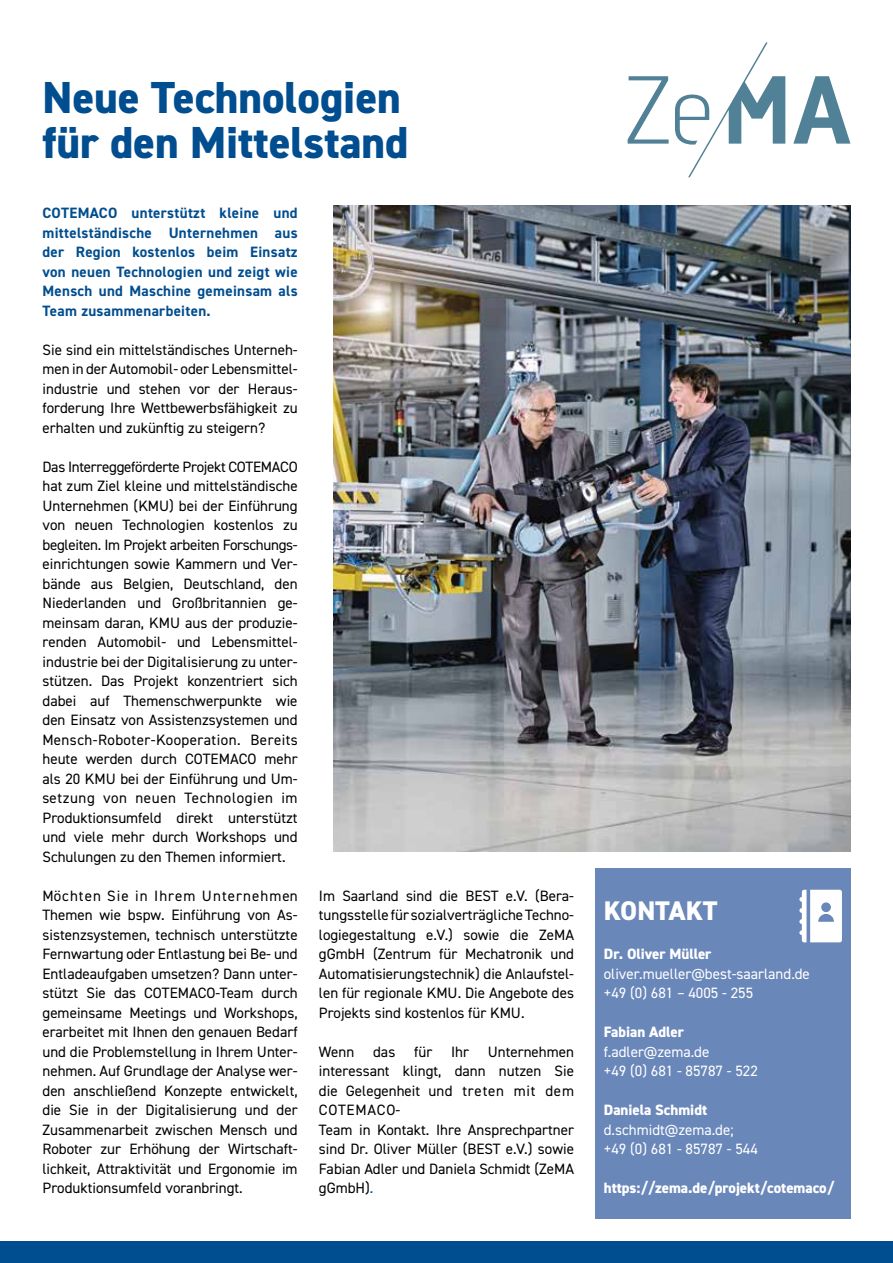
<style>
.page{position:relative;width:893px;height:1263px;background:#fff}
.page>*{position:absolute;margin:0;border:0;box-sizing:border-box;transform-origin:0 0}
.t1{font:800 45px/45px "DIN2014";color:#004d8f}
.t2{font:800 27px "DIN2014";letter-spacing:-.01em;color:#fff}
.t3{font:15px/19.5px "DIN2014";color:#000;text-align:justify}
.t4{font:700 15px/19.5px "DIN2014";letter-spacing:.02em;color:#004d8f;text-align:justify}
.t5{font:15px/19.5px "DIN2014";color:#fff}
.t6{font:800 15px "DIN2014";color:#fff}
.s1{font-style:italic;color:#004d8f}
</style>
<div class="page">
<div style="left:0;top:1242px;width:893px;height:21px;background:#004d8f"></div>
<svg style="left:628px;top:43px;width:222px;height:134px"></svg>
<img style="left:333px;top:206px;width:517px;height:645px">
<div style="left:595px;top:868px;width:255px;height:351px;background:#6a87ba"></div>
<svg style="left:799px;top:890px;width:43px;height:52px"></svg>
<h1 class="t1" style="left:43px;top:75px;width:367px">Neue Technologien für den Mittelstand</h1>
<p class="t4" style="left:43px;top:203px;width:257px">COTEMACO unterstützt kleine und mittelständische Unternehmen aus der Region kostenlos beim Einsatz von neuen Technologien und zeigt wie Mensch und Maschine gemeinsam als Team zusammenarbeiten.</p>
<p class="t3" style="left:43px;top:339px;width:257px">Sie sind ein mittelständisches Unterneh&shy;men in der Automobil- oder Lebensmittel&shy;industrie und stehen vor der Heraus&shy;forderung Ihre Wettbewerbsfähigkeit zu erhalten und zukünftig zu steigern?</p>
<p class="t3" style="left:43px;top:456px;width:257px">Das Interreggeförderte Projekt COTEMACO hat zum Ziel kleine und mittelständische Unternehmen (KMU) bei der Einführung von neuen Technologien kostenlos zu begleiten. Im Projekt arbeiten Forschungs&shy;einrichtungen sowie Kammern und Ver&shy;bände aus Belgien, Deutschland, den Niederlanden und Großbritannien ge&shy;meinsam daran, KMU aus der produzie&shy;renden Automobil- und Lebensmittel&shy;industrie bei der Digitalisierung zu unter&shy;stützen. Das Projekt konzentriert sich dabei auf Themenschwerpunkte wie den Einsatz von Assistenzsystemen und Mensch-Roboter-Kooperation. Bereits heute werden durch COTEMACO mehr als 20 KMU bei der Einführung und Um&shy;setzung von neuen Technologien im Produktionsumfeld direkt unterstützt und viele mehr durch Workshops und Schulungen zu den Themen informiert.</p>
<p class="t3" style="left:43px;top:885px;width:257px">Möchten Sie in Ihrem Unternehmen Themen wie bspw. Einführung von As&shy;sistenzsystemen, technisch unterstützte Fernwartung oder Entlastung bei Be- und Entladeaufgaben umsetzen? Dann unter&shy;stützt Sie das COTEMACO-Team durch gemeinsame Meetings und Workshops, erarbeitet mit Ihnen den genauen Bedarf und die Problemstellung in Ihrem Unter&shy;nehmen. Auf Grundlage der Analyse wer&shy;den anschließend Konzepte entwickelt, die Sie in der Digitalisierung und der Zusammenarbeit zwischen Mensch und Roboter zur Erhöhung der Wirtschaft&shy;lichkeit, Attraktivität und Ergonomie im Produktionsumfeld voranbringt.</p>
<p class="t3" style="left:319px;top:885px;width:257px">Im Saarland sind die BEST e.V. (Bera&shy;tungsstelle für sozialverträgliche Techno&shy;logiegestaltung e.V.) sowie die ZeMA gGmbH (Zentrum für Mechatronik und Automatisierungstechnik) die Anlaufstel&shy;len für regionale KMU. Die Angebote des Projekts sind kostenlos für KMU.</p>
<p class="t3" style="left:319px;top:1041px;width:257px;text-align:left;text-indent:169px">Unternehmen interessant klingt, dann nutzen Sie die Gelegenheit und treten mit dem<br>COTEMACO-<br>Team in Kontakt. Ihre Ansprechpartner sind Dr. Oliver Müller (BEST e.V.) sowie<br>Fabian Adler und Daniela Schmidt (ZeMA gGmbH)<span class="s1">.</span></p>
<p class="t3" style="left:319px;top:1041px;width:37px">Wenn</p>
<p class="t3" style="left:373px;top:1041px;width:24px">das</p>
<p class="t3" style="left:414px;top:1041px;width:20px">für</p>
<p class="t3" style="left:451px;top:1041px;width:19px">Ihr</p>
<h2 class="t2" style="left:604px;top:893px;width:115px">KONTAKT</h2>
<p class="t6" style="left:604px;top:944px;width:109px">Dr. Oliver Müller</p>
<p class="t5" style="left:604px;top:963px;width:208px">oliver.mueller@best-saarland.de +49 (0) 681 – 4005 - 255</p>
<p class="t6" style="left:604px;top:1022px;width:82px">Fabian Adler</p>
<p class="t5" style="left:604px;top:1041px;width:156px">f.adler@zema.de<br>+49 (0) 681 - 85787 - 522</p>
<p class="t6" style="left:604px;top:1100px;width:105px">Daniela Schmidt</p>
<p class="t5" style="left:604px;top:1119px;width:156px">d.schmidt@zema.de; +49 (0) 681 - 85787 - 544</p>
<p class="t6" style="left:604px;top:1178px;width:232px">https://zema.de/projekt/cotemaco/</p>
</div>
